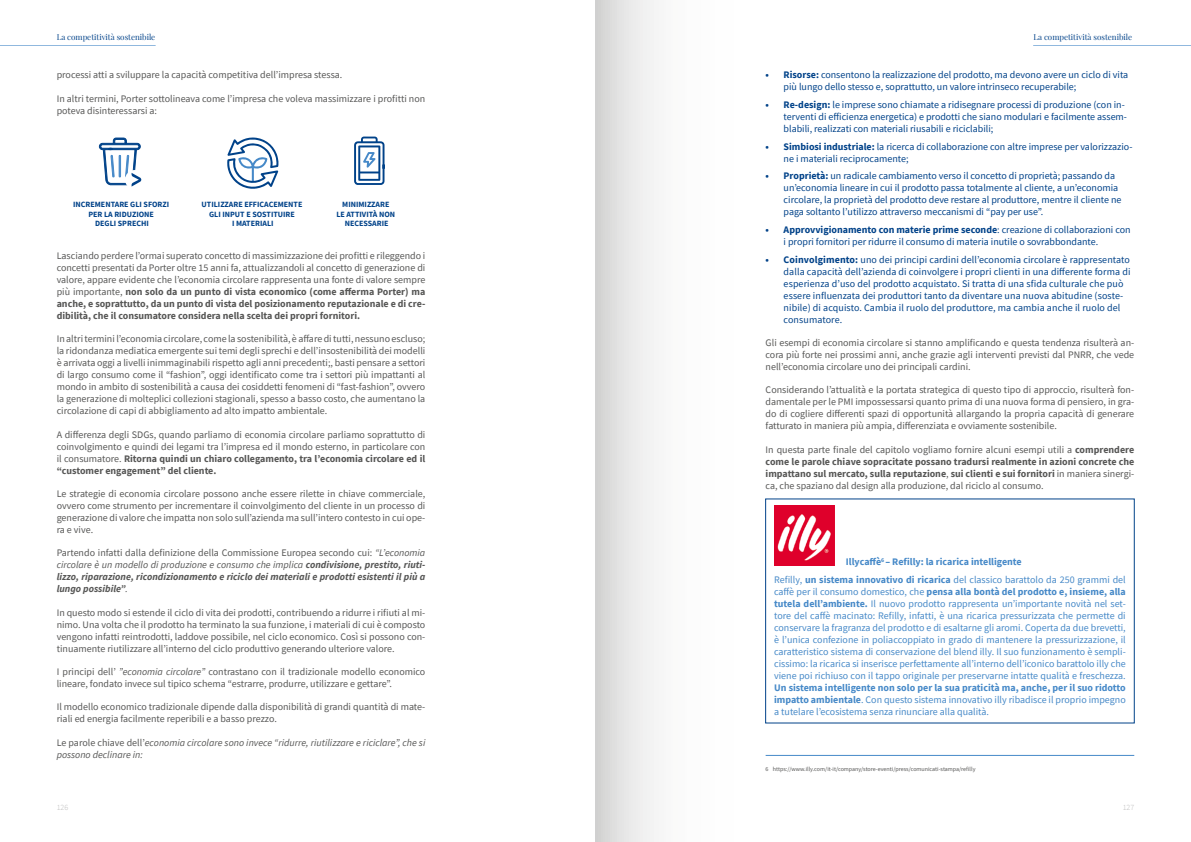
<style>
.page{position:relative;width:1191px;height:842px;background:#fff}
.page>*{position:absolute;margin:0;border:0;box-sizing:border-box;transform-origin:0 0}
.t1{font:10px/12px "Source Sans Pro";color:#575756;text-align:justify}
.t2{font:10px/12px "Source Sans Pro";color:#004289}
.t3{font:10px/12px "Source Sans Pro";color:#4689c8;text-align:justify}
.t4{font:700 10px/12px "Source Sans Pro";color:#575756;text-align:justify}
.t5{font:italic 700 10px/12px "Source Sans Pro";color:#575756;text-align:justify}
.t6{font:700 10px/17.7px "Source Sans Pro";color:#4689c8}
.t7{font:italic 10px/12px "Source Sans Pro";color:#575756}
.t8{font:700 8px/9.6px "Source Sans Pro";color:#004289;text-align:center}
.t9{font:8px "Playfair Display";color:#004289}
.t10{font:300 8px "Source Sans Pro";color:#bcbcbc}
.t11{font:6px "Source Sans Pro";color:#575756}
.s1{font-weight:700}
.s2{font-weight:400}
.s3{font-weight:400;font-style:normal}
.s4{font-style:italic}
.s5{font-style:normal}
</style>
<div class="page">
<svg style="left:595px;top:0;width:540px;height:842px"></svg>
<hr style="left:0;top:45px;width:156px;height:1px;background:#4689c8">
<hr style="left:1033px;top:45px;width:158px;height:1px;background:#4689c8">
<img style="left:774px;top:506px;width:60px;height:60px">
<hr style="left:765px;top:755px;width:369px;height:1px;background:#4689c8">
<svg style="left:227px;top:137px;width:51px;height:52px"></svg>
<svg style="left:354px;top:137px;width:30px;height:48px"></svg>
<svg style="left:99px;top:137px;width:42px;height:50px"></svg>
<p class="t9" style="left:57px;top:31px;width:100px">La competitività sostenibile</p>
<p class="t9" style="left:1033px;top:31px;width:100px">La competitività sostenibile</p>
<p class="t2" style="left:783px;top:69px;width:346px;text-indent:-18px"><span class="s1">• Risorse:</span> consentono la realizzazione del prodotto, ma devono avere un ciclo di vita più lungo dello stesso e, soprattutto, un valore intrinseco recuperabile;</p>
<p class="t2" style="left:783px;top:99px;width:345px;text-indent:-18px"><span class="s1">• Re-design:</span> le imprese sono chiamate a ridisegnare processi di produzione (con in&shy;terventi di efficienza energetica) e prodotti che siano modulari e facilmente assem&shy;blabili, realizzati con materiali riusabili e riciclabili;</p>
<p class="t2" style="left:783px;top:140px;width:350px;text-indent:-18px"><span class="s1">• Simbiosi industriale:</span> la ricerca di collaborazione con altre imprese per valorizzazio&shy;ne i materiali reciprocamente;</p>
<p class="t2" style="left:783px;top:170px;width:339px;text-indent:-18px"><span class="s1">• Proprietà:</span> un radicale cambiamento verso il concetto di proprietà; passando da un’economia lineare in cui il prodotto passa totalmente al cliente, a un’economia circolare, la proprietà del prodotto deve restare al produttore, mentre il cliente ne paga soltanto l’utilizzo attraverso meccanismi di “pay per use”.</p>
<p class="t2" style="left:783px;top:224px;width:348px;text-indent:-18px"><span class="s1">• Approvvigionamento con materie prime seconde</span>: creazione di collaborazioni con i propri fornitori per ridurre il consumo di materia inutile o sovrabbondante.</p>
<p class="t2" style="left:783px;top:253px;width:348px;text-indent:-18px"><span class="s1">• Coinvolgimento:</span> uno dei principi cardini dell’economia circolare è rappresentato dalla capacità dell’azienda di coinvolgere i propri clienti in una differente forma di esperienza d’uso del prodotto acquistato. Si tratta di una sfida culturale che può essere influenzata dei produttori tanto da diventare una nuova abitudine (soste&shy;nibile) di acquisto. Cambia il ruolo del produttore, ma cambia anche il ruolo del consumatore.</p>
<p class="t1" style="left:765px;top:337px;width:370px">Gli esempi di economia circolare si stanno amplificando e questa tendenza risulterà an&shy;cora più forte nei prossimi anni, anche grazie agli interventi previsti dal PNRR, che vede nell’economia circolare uno dei principali cardini.</p>
<p class="t1" style="left:765px;top:384px;width:370px">Considerando l’attualità e la portata strategica di questo tipo di approccio, risulterà fon&shy;damentale per le PMI impossessarsi quanto prima di una nuova forma di pensiero, in gra&shy;do di cogliere differenti spazi di opportunità allargando la propria capacità di generare fatturato in maniera più ampia, differenziata e ovviamente sostenibile.</p>
<p class="t4" style="left:765px;top:443px;width:370px"><span class="s2">In questa parte finale del capitolo vogliamo fornire alcuni esempi utili a</span> comprendere come le parole chiave sopracitate possano tradursi realmente in azioni concrete che impattano sul mercato, sulla reputazione<span class="s2">,</span> sui clienti e sui fornitori <span class="s2">in maniera sinergi&shy;ca, che spaziano dal design alla produzione, dal riciclo al consumo.</span></p>
<p class="t1" style="left:57px;top:69px;width:287px">processi atti a sviluppare la capacità competitiva dell’impresa stessa.</p>
<p class="t1" style="left:57px;top:92px;width:370px">In altri termini, Porter sottolineava come l’impresa che voleva massimizzare i profitti non poteva disinteressarsi a:</p>
<p class="t8" style="left:73px;top:200px;width:97px">INCREMENTARE GLI SFORZI<br>PER LA RIDUZIONE<br>DEGLI SPRECHI</p>
<p class="t8" style="left:202px;top:200px;width:102px">UTILIZZARE EFFICACEMENTE<br>GLI INPUT E SOSTITUIRE<br>I MATERIALI</p>
<p class="t8" style="left:336px;top:200px;width:60px">MINIMIZZARE<br>LE ATTIVITÀ NON<br>NECESSARIE</p>
<p class="t1" style="left:57px;top:249px;width:370px">Lasciando perdere l’ormai superato concetto di massimizzazione dei profitti e rileggendo i concetti presentati da Porter oltre 15 anni fa, attualizzandoli al concetto di generazione di valore, appare evidente che l’economia circolare rappresenta una fonte di valore sempre più importante, <span class="s1">non solo da un punto di vista economico (come afferma Porter) ma anche, e soprattutto, da un punto di vista del posizionamento reputazionale e di cre&shy;dibilità, che il consumatore considera nella scelta dei propri fornitori.</span></p>
<p class="t1" style="left:57px;top:333px;width:370px">In altri termini l’economia circolare, come la sostenibilità, è affare di tutti, nessuno escluso; la ridondanza mediatica emergente sui temi degli sprechi e dell’insostenibilità dei modelli è arrivata oggi a livelli inimmaginabili rispetto agli anni precedenti;, basti pensare a settori di largo consumo come il “fashion”, oggi identificato come tra i settori più impattanti al mondo in ambito di sostenibilità a causa dei cosiddetti fenomeni di “fast-fashion”, ovvero la generazione di molteplici collezioni stagionali, spesso a basso costo, che aumentano la circolazione di capi di abbigliamento ad alto impatto ambientale.</p>
<p class="t1" style="left:57px;top:428px;width:370px">A differenza degli SDGs, quando parliamo di economia circolare parliamo soprattutto di coinvolgimento e quindi dei legami tra l’impresa ed il mondo esterno, in particolare con il consumatore. <span class="s1">Ritorna quindi un chiaro collegamento, tra l’economia circolare ed il “customer engagement” del cliente.</span></p>
<p class="t1" style="left:57px;top:487px;width:370px">Le strategie di economia circolare possono anche essere rilette in chiave commerciale, ovvero come strumento per incrementare il coinvolgimento del cliente in un processo di generazione di valore che impatta non solo sull’azienda ma sull’intero contesto in cui ope&shy;ra e vive.</p>
<p class="t5" style="left:57px;top:547px;width:370px"><span class="s3">Partendo infatti dalla definizione della Commissione Europea secondo cui:</span> <span class="s2">“L’economia circolare è un modello di produzione e consumo che implica</span> condivisione, prestito, riuti&shy;lizzo, riparazione, ricondizionamento e riciclo dei materiali e prodotti esistenti il più a lungo possibile”<span class="s2">.</span></p>
<p class="t1" style="left:57px;top:606px;width:370px">In questo modo si estende il ciclo di vita dei prodotti, contribuendo a ridurre i rifiuti al mi&shy;nimo. Una volta che il prodotto ha terminato la sua funzione, i materiali di cui è composto vengono infatti reintrodotti, laddove possibile, nel ciclo economico. Così si possono con&shy;tinuamente riutilizzare all’interno del ciclo produttivo generando ulteriore valore.</p>
<p class="t1" style="left:57px;top:665px;width:370px">I principi dell’ <span class="s4">”economia circolare”</span> contrastano con il tradizionale modello economico lineare, fondato invece sul tipico schema “estrarre, produrre, utilizzare e gettare”.</p>
<p class="t1" style="left:57px;top:701px;width:370px">Il modello economico tradizionale dipende dalla disponibilità di grandi quantità di mate&shy;riali ed energia facilmente reperibili e a basso prezzo.</p>
<p class="t7" style="left:57px;top:736px;width:370px"><span class="s5">Le parole chiave dell’</span>economia circolare sono invece “ridurre, riutilizzare e riciclare”, che si possono declinare in:</p>
<p class="t6" style="left:774px;top:553px;width:353px;text-indent:72px">Illycaffè<sup>6</sup> – Refilly: la ricarica intelligente<br><span class="s2">Refilly,</span> un sistema innovativo di ricarica <span class="s2">del classico barattolo da 250 grammi del</span></p>
<p class="t3" style="left:774px;top:585px;width:353px">caffè per il consumo domestico, che <span class="s1">pensa alla bontà del prodotto e, insieme, alla tutela dell’ambiente.</span> Il nuovo prodotto rappresenta un’importante novità nel set&shy;tore del caffè macinato: Refilly, infatti, è una ricarica pressurizzata che permette di conservare la fragranza del prodotto e di esaltarne gli aromi. Coperta da due brevetti, è l’unica confezione in poliaccoppiato in grado di mantenere la pressurizzazione, il caratteristico sistema di conservazione del blend illy. Il suo funzionamento è sempli&shy;cissimo: la ricarica si inserisce perfettamente all’interno dell’iconico barattolo illy che viene poi richiuso con il tappo originale per preservarne intatte qualità e freschezza.</p>
<p class="t3" style="left:774px;top:681px;width:353px"><span class="s1">Un sistema intelligente non solo per la sua praticità ma, anche, per il suo ridotto impatto ambientale</span>. Con questo sistema innovativo illy ribadisce il proprio impegno a tutelare l’ecosistema senza rinunciare alla qualità.</p>
<p class="t11" style="left:765px;top:765px;width:211px">6 https://www.illy.com/it-it/company/store-eventi/press/comunicati-stampa/refilly</p>
<p class="t10" style="left:57px;top:802px;width:13px">126</p>
<p class="t10" style="left:1122px;top:802px;width:13px">127</p>
</div>
